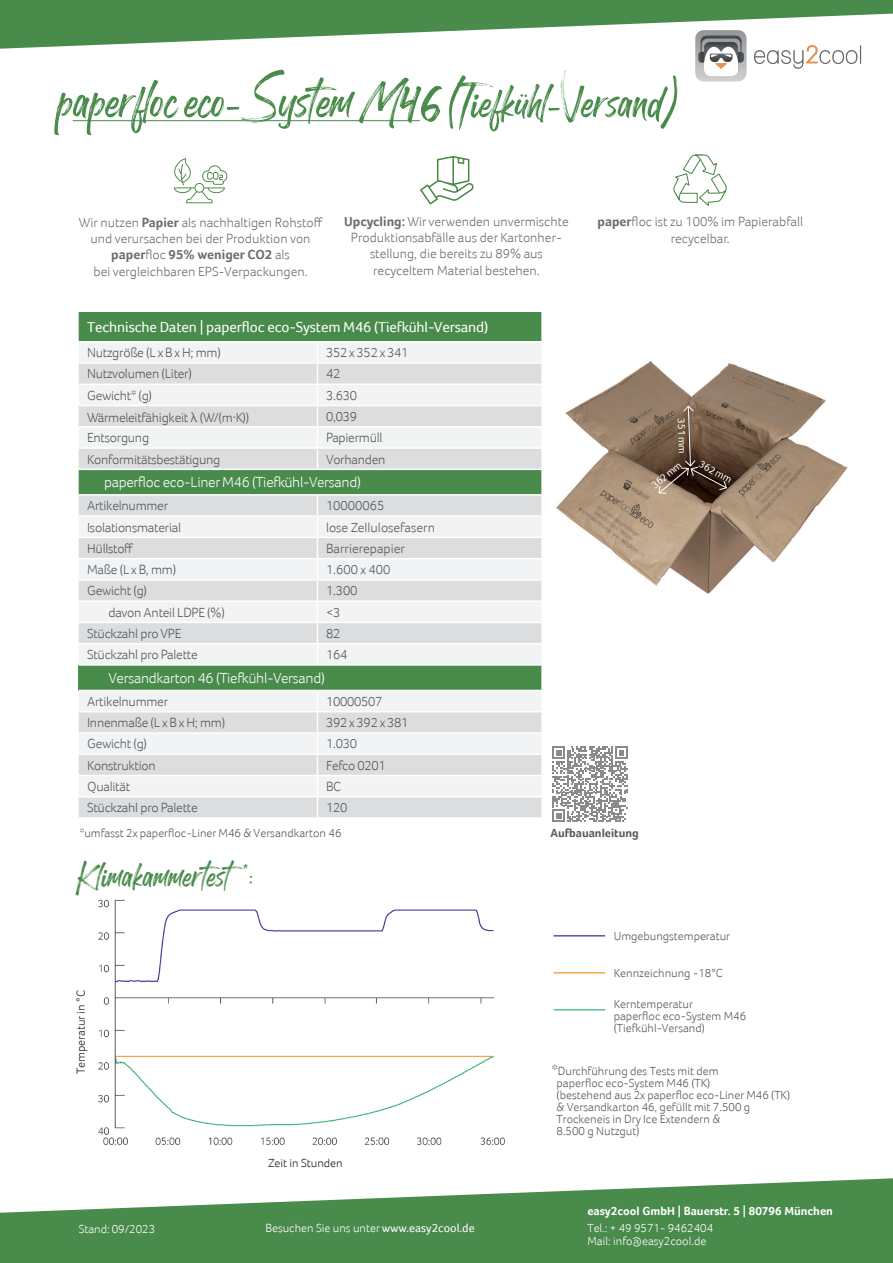
<style>
.page{position:relative;width:893px;height:1263px;background:#fff}
.page>*{position:absolute;margin:0;border:0;box-sizing:border-box;transform-origin:0 0}
.t1{font:57px "Rogthem";color:#498b4b}
.t2{font:37.5px "Rogthem";letter-spacing:.01em;color:#498b4b}
.t3{font:300 15px "Foco";letter-spacing:-.02em;color:#fff}
.t4{font:15px "Foco";letter-spacing:-.01em;color:#fff}
.t5{font:300 13.5px "Foco";letter-spacing:-.02em;color:#57585a}
.t6{font:300 13.5px/16.2px "Foco";color:#6c6d70;text-align:center}
.t7{font:300 13.5px "Foco";color:#57585a}
.t8{font:300 12px "Foco";color:#57585a}
.t9{font:300 12px "Foco";color:#fff}
.t10{font:700 12px "Foco";color:#fff}
.t11{font:300 12px "Foco";color:#231f20}
.t12{font:700 12px "Foco";color:#57585a}
.t13{font:10.5px "Foco";color:#fff}
.s1{font-size:51px}
.s2{font-weight:700}
.s3{font-family:"Bahnschrift";font-weight:400}
.s4{font-weight:400}
.s5{font-weight:700;font-size:15px;color:#6c9b67}
</style>
<div class="page">
<img style="left:556px;top:361px;width:292px;height:233px">
<svg style="left:0;top:1178px;width:893px;height:85px;fill:#498b4b"></svg>
<hr style="left:73px;top:120px;width:347px;height:1px;background:#498b4b">
<svg style="left:0;top:0;width:893px;height:81px"></svg>
<div style="left:79px;top:312px;width:462px;height:29px;background:#498b4b"></div>
<div style="left:79px;top:343px;width:462px;height:19px;background:#f2f3f4"></div>
<svg style="left:79px;top:364px;width:462px;height:453px;fill:#dcdddf"></svg>
<div style="left:79px;top:665px;width:463px;height:25px;background:#498b4b"></div>
<svg style="left:541px;top:364px;width:1px;height:19px"></svg>
<hr style="left:79px;top:383px;width:238px;height:2px;background:#fff">
<hr style="left:317px;top:383px;width:226px;height:2px;background:#fff">
<hr style="left:79px;top:405px;width:238px;height:1px;background:#fff">
<hr style="left:317px;top:405px;width:226px;height:1px;background:#fff">
<hr style="left:79px;top:426px;width:238px;height:2px;background:#fff">
<hr style="left:317px;top:426px;width:226px;height:2px;background:#fff">
<hr style="left:79px;top:447px;width:238px;height:2px;background:#fff">
<hr style="left:317px;top:447px;width:226px;height:2px;background:#fff">
<svg style="left:317px;top:343px;width:1px;height:126px"></svg>
<hr style="left:79px;top:469px;width:238px;height:1px;background:#fff">
<hr style="left:317px;top:469px;width:226px;height:1px;background:#fff">
<hr style="left:79px;top:494px;width:238px;height:2px;background:#fff">
<hr style="left:317px;top:494px;width:226px;height:2px;background:#fff">
<svg style="left:541px;top:496px;width:1px;height:19px"></svg>
<hr style="left:79px;top:515px;width:238px;height:2px;background:#fff">
<hr style="left:317px;top:515px;width:226px;height:2px;background:#fff">
<hr style="left:79px;top:537px;width:238px;height:1px;background:#fff">
<hr style="left:317px;top:537px;width:226px;height:1px;background:#fff">
<hr style="left:79px;top:558px;width:238px;height:1px;background:#fff">
<hr style="left:317px;top:558px;width:226px;height:1px;background:#fff">
<hr style="left:79px;top:579px;width:238px;height:2px;background:#fff">
<hr style="left:317px;top:579px;width:226px;height:2px;background:#fff">
<svg style="left:541px;top:581px;width:1px;height:19px"></svg>
<hr style="left:79px;top:600px;width:238px;height:2px;background:#fff">
<hr style="left:317px;top:600px;width:226px;height:2px;background:#fff">
<hr style="left:79px;top:622px;width:238px;height:1px;background:#fff">
<hr style="left:317px;top:622px;width:226px;height:1px;background:#fff">
<hr style="left:79px;top:643px;width:238px;height:1px;background:#fff">
<hr style="left:317px;top:643px;width:226px;height:1px;background:#fff">
<svg style="left:317px;top:496px;width:1px;height:168px"></svg>
<hr style="left:79px;top:664px;width:238px;height:2px;background:#fff">
<hr style="left:317px;top:664px;width:226px;height:2px;background:#fff">
<hr style="left:541px;top:666px;width:2px;height:24px;background:#fff">
<hr style="left:79px;top:690px;width:238px;height:1px;background:#fff">
<hr style="left:317px;top:690px;width:226px;height:1px;background:#fff">
<hr style="left:79px;top:711px;width:238px;height:1px;background:#fff">
<hr style="left:317px;top:711px;width:226px;height:1px;background:#fff">
<hr style="left:79px;top:732px;width:238px;height:2px;background:#fff">
<hr style="left:317px;top:732px;width:226px;height:2px;background:#fff">
<hr style="left:79px;top:753px;width:238px;height:2px;background:#fff">
<hr style="left:317px;top:753px;width:226px;height:2px;background:#fff">
<hr style="left:79px;top:775px;width:238px;height:1px;background:#fff">
<hr style="left:317px;top:775px;width:226px;height:1px;background:#fff">
<hr style="left:79px;top:796px;width:238px;height:1px;background:#fff">
<hr style="left:317px;top:796px;width:226px;height:1px;background:#fff">
<svg style="left:317px;top:691px;width:1px;height:126px"></svg>
<svg style="left:673px;top:155px;width:54px;height:51px"></svg>
<svg style="left:420px;top:156px;width:53px;height:48px"></svg>
<svg style="left:174px;top:158px;width:53px;height:45px"></svg>
<svg style="left:552px;top:746px;width:75px;height:76px"></svg>
<svg style="left:658px;top:405px;width:69px;height:89px;background:#66503e"></svg>
<img style="left:99px;top:899px;width:406px;height:247px">
<img style="left:553px;top:935px;width:53px;height:76px">
<p class="t1" style="left:57px;top:49px;width:623px">paperfloc eco-System M46 <span class="s1">(Tiefkühl-Versand)</span></p>
<p class="t6" style="left:79px;top:214px;width:245px">Wir nutzen <span class="s2">Papier</span> als nachhaltigen Rohstoff und verursachen bei der Produktion von <span class="s2">paper</span>floc <span class="s2">95% weniger CO2</span> als</p>
<p class="t6" style="left:94px;top:263px;width:216px">bei vergleichbaren EPS-Verpackungen.</p>
<p class="t6" style="left:344px;top:213px;width:226px"><span class="s2">Upcycling:</span> Wir verwenden unvermischte<br>Produktionsabfälle aus der Kartonher-</p>
<p class="t6" style="left:370px;top:246px;width:174px">stellung, die bereits zu 89% aus</p>
<p class="t6" style="left:373px;top:262px;width:168px">recyceltem Material bestehen.</p>
<p class="t4" style="left:87px;top:318px;width:403px">Technische Daten | paperfloc eco-System M46 (Tiefkühl-Versand)</p>
<p class="t5" style="left:87px;top:345px;width:135px">Nutzgröße (L x B x H; mm)</p>
<p class="t5" style="left:326px;top:345px;width:84px">352 x 352 x 341</p>
<p class="t5" style="left:87px;top:366px;width:106px">Nutzvolumen (Liter)</p>
<p class="t5" style="left:326px;top:366px;width:16px">42</p>
<p class="t5" style="left:87px;top:387px;width:67px">Gewicht* (g)</p>
<p class="t5" style="left:326px;top:387px;width:32px">3.630</p>
<p class="t5" style="left:87px;top:409px;width:164px">Wärmeleitfähigkeit <span class="s3">λ</span> (W/(m·K))</p>
<p class="t5" style="left:326px;top:409px;width:33px">0,039</p>
<p class="t5" style="left:87px;top:430px;width:64px">Entsorgung</p>
<p class="t5" style="left:326px;top:430px;width:58px">Papiermüll</p>
<p class="t5" style="left:87px;top:451px;width:135px">Konformitätsbestätigung</p>
<p class="t5" style="left:326px;top:451px;width:61px">Vorhanden</p>
<p class="t3" style="left:104px;top:474px;width:258px">paperfloc eco-Liner M46 (Tiefkühl-Versand)</p>
<p class="t5" style="left:87px;top:498px;width:82px">Artikelnummer</p>
<p class="t7" style="left:326px;top:498px;width:60px">10000065</p>
<p class="t5" style="left:87px;top:519px;width:95px">Isolationsmaterial</p>
<p class="t7" style="left:326px;top:519px;width:110px">lose Zellulosefasern</p>
<p class="t5" style="left:87px;top:540px;width:48px">Hüllstoff</p>
<p class="t7" style="left:326px;top:540px;width:80px">Barrierepapier</p>
<p class="t5" style="left:87px;top:562px;width:91px">Maße (L x B, mm)</p>
<p class="t5" style="left:326px;top:562px;width:66px">1.600 x 400</p>
<p class="t5" style="left:87px;top:583px;width:62px">Gewicht (g)</p>
<p class="t5" style="left:326px;top:583px;width:33px">1.300</p>
<p class="t5" style="left:108px;top:604px;width:118px">davon Anteil LDPE (%)</p>
<p class="t5" style="left:326px;top:604px;width:16px">&lt;3</p>
<p class="t5" style="left:87px;top:625px;width:96px">Stückzahl pro VPE</p>
<p class="t5" style="left:326px;top:625px;width:16px">82</p>
<p class="t5" style="left:87px;top:647px;width:112px">Stückzahl pro Palette</p>
<p class="t5" style="left:326px;top:647px;width:23px">164</p>
<p class="t3" style="left:108px;top:669px;width:218px">Versandkarton 46 (Tiefkühl-Versand)</p>
<p class="t5" style="left:87px;top:693px;width:82px">Artikelnummer</p>
<p class="t5" style="left:326px;top:693px;width:58px">10000507</p>
<p class="t5" style="left:87px;top:715px;width:140px">Innenmaße (L x B x H; mm)</p>
<p class="t5" style="left:326px;top:715px;width:84px">392 x 392 x 381</p>
<p class="t5" style="left:87px;top:736px;width:62px">Gewicht (g)</p>
<p class="t5" style="left:326px;top:736px;width:32px">1.030</p>
<p class="t5" style="left:87px;top:757px;width:70px">Konstruktion</p>
<p class="t5" style="left:326px;top:757px;width:61px">Fefco 0201</p>
<p class="t5" style="left:87px;top:779px;width:45px">Qualität</p>
<p class="t5" style="left:326px;top:779px;width:17px">BC</p>
<p class="t5" style="left:87px;top:800px;width:112px">Stückzahl pro Palette</p>
<p class="t5" style="left:326px;top:800px;width:23px">120</p>
<p class="t6" style="left:597px;top:214px;width:207px"><span class="s2">paper</span>floc ist zu 100% im Papierabfall recycelbar.</p>
<p class="t13" style="left:687px;top:418px;width:37px;rotate:88deg">351 mm</p>
<p class="t13" style="left:649px;top:482px;width:37px;rotate:-40deg">362 mm</p>
<p class="t13" style="left:703px;top:458px;width:37px;rotate:28deg">362 mm</p>
<p class="t8" style="left:80px;top:826px;width:263px">*umfasst 2x paperfloc-Liner M46 &amp; Versandkarton 46</p>
<p class="t12" style="left:551px;top:826px;width:90px">Aufbauanleitung</p>
<p class="t2" style="left:74px;top:842px;width:179px">Klimakammertest *:</p>
<p class="t11" style="left:74px;top:1074px;width:85px;rotate:-90deg">Temperatur in °C</p>
<p class="t9" style="left:79px;top:1222px;width:78px">Stand: 09/2023</p>
<p class="t11" style="left:268px;top:1156px;width:76px">Zeit in Stunden</p>
<p class="t9" style="left:266px;top:1221px;width:211px">Besuchen Sie uns unter <span class="s4">www.easy2cool.de</span></p>
<p class="t8" style="left:614px;top:929px;width:118px">Umgebungstemperatur</p>
<p class="t8" style="left:614px;top:966px;width:111px">Kennzeichnung -18°C</p>
<p class="t8" style="left:614px;top:997px;width:81px">Kerntemperatur</p>
<p class="t8" style="left:614px;top:1009px;width:134px">paperfloc eco-System M46</p>
<p class="t8" style="left:614px;top:1021px;width:93px">(Tiefkühl-Versand)</p>
<p class="t8" style="left:552px;top:1064px;width:168px"><span class="s5">*</span>Durchführung des Tests mit dem</p>
<p class="t8" style="left:557px;top:1076px;width:155px">paperfloc eco-System M46 (TK)</p>
<p class="t8" style="left:557px;top:1088px;width:235px">(bestehend aus 2x paperfloc eco-Liner M46 (TK)</p>
<p class="t8" style="left:557px;top:1100px;width:195px">&amp; Versandkarton 46, gefüllt mit 7.500 g</p>
<p class="t8" style="left:557px;top:1112px;width:165px">Trockeneis in Dry Ice Extendern &amp;</p>
<p class="t8" style="left:557px;top:1124px;width:85px">8.500 g Nutzgut)</p>
<p class="t10" style="left:587px;top:1204px;width:247px">easy2cool GmbH | Bauerstr. 5 | 80796 München</p>
<p class="t9" style="left:587px;top:1221px;width:127px">Tel.: + 49 9571- 9462404</p>
<p class="t9" style="left:587px;top:1234px;width:120px">Mail: info@easy2cool.de</p>
</div>
